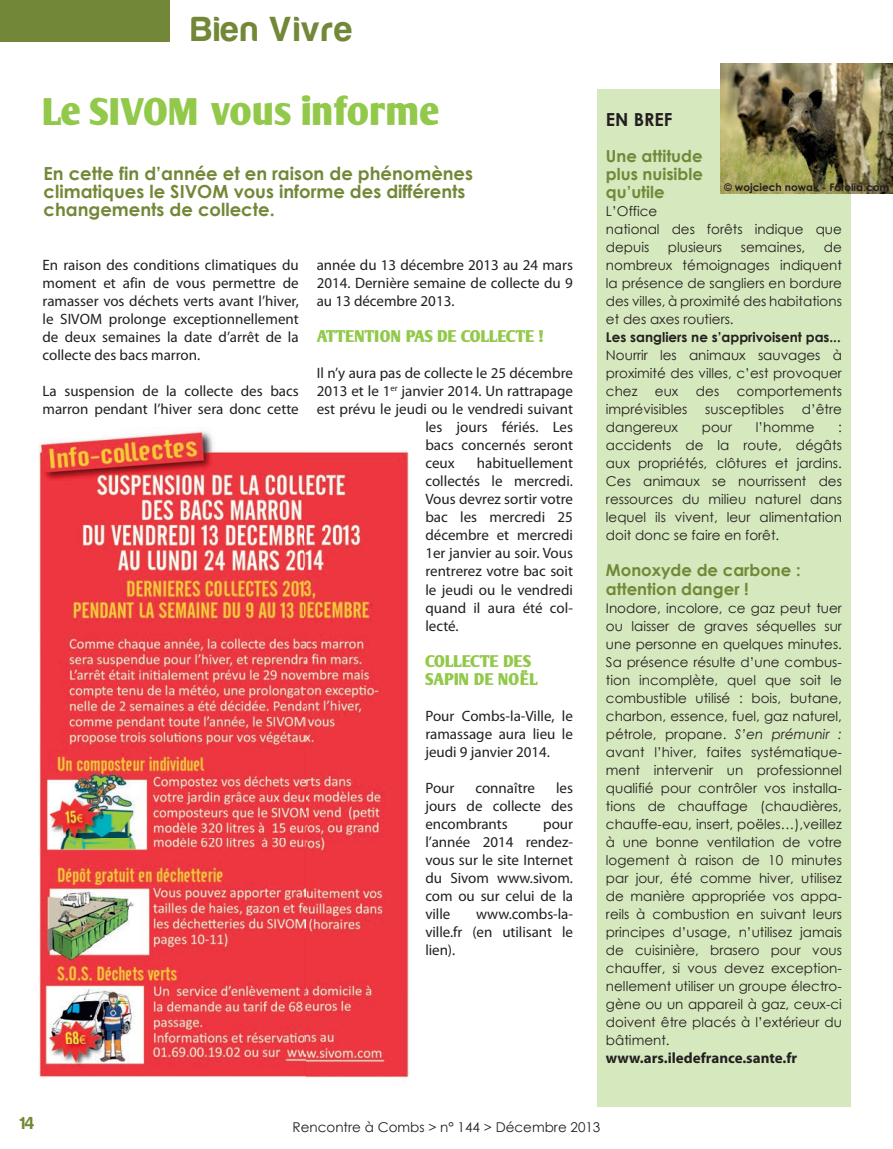
<style>
.page{position:relative;width:893px;height:1149px;background:#fff}
.page>*{position:absolute;margin:0;border:0;box-sizing:border-box;transform-origin:0 0}
.t1{font:700 37.5px "Oli Jo";letter-spacing:-.04em;color:#92c94b}
.t2{font:36px "Harabara";letter-spacing:.05em;color:#728838}
.t3{font:700 18px/18px "Century Gothic";color:#728838}
.t4{font:700 18px "Century Gothic";color:#231f20}
.t5{font:18px "Harabara";color:#728838}
.t6{font:700 16.5px/18px "Century Gothic";color:#728838;text-align:justify}
.t7{font:700 16.5px/18px "Oli Jo";letter-spacing:-.03em;color:#92c94b}
.t8{font:15px/18px "Myriad Pro";color:#231f20;text-align:justify}
.t9{font:700 15px "Myriad Pro";color:#231f20}
.t10{font:13.5px/18px "Century Gothic";color:#231f20;text-align:justify}
.t11{font:700 13.5px "Century Gothic";color:#231f20}
.t12{font:700 10.5px "Century Gothic";color:#231f20}
.s1{font-style:italic}
</style>
<div class="page">
<div style="left:0;top:0;width:169px;height:42px;background:#728838"></div>
<img style="left:38px;top:430px;width:371px;height:652px">
<div style="left:597px;top:89px;width:253px;height:1017px;background:#d6e8bd"></div>
<img style="left:721px;top:64px;width:172px;height:129px">
<h2 class="t2" style="left:191px;top:11px;width:162px">Bien Vivre</h2>
<h1 class="t1" style="left:43px;top:89px;width:400px">Le SIVOM vous informe</h1>
<h3 class="t3" style="left:44px;top:164px;width:431px">En cette fin d’année et en raison de phénomènes climatiques le SIVOM vous informe des différents changements de collecte.</h3>
<p class="t8" style="left:43px;top:256px;width:258px">En raison des conditions climatiques du moment et afin de vous permettre de ramasser vos déchets verts avant l’hiver, le SIVOM prolonge exceptionnellement de deux semaines la date d’arrêt de la collecte des bacs marron.</p>
<p class="t8" style="left:43px;top:382px;width:258px">La suspension de la collecte des bacs marron pendant l’hiver sera donc cette</p>
<p class="t8" style="left:317px;top:256px;width:258px">année du 13 décembre 2013 au 24 mars 2014. Dernière semaine de collecte du 9 au 13 décembre 2013.</p>
<p class="t7" style="left:317px;top:327px;width:228px">ATTENTION PAS DE COLLECTE !</p>
<p class="t8" style="left:317px;top:364px;width:258px">Il n’y aura pas de collecte le 25 décembre</p>
<p class="t8" style="left:317px;top:382px;width:258px">2013 et le 1<sup>er</sup> janvier 2014. Un rattrapage</p>
<p class="t8" style="left:317px;top:400px;width:258px">est prévu le jeudi ou le vendredi suivant</p>
<p class="t8" style="left:425px;top:418px;width:149px">les jours fériés. Les</p>
<p class="t8" style="left:425px;top:436px;width:149px">bacs concernés seront</p>
<p class="t8" style="left:425px;top:454px;width:31px">ceux</p>
<p class="t8" style="left:425px;top:454px;width:149px;text-indent:51px">habituellement collectés le mercredi.<br>Vous devrez sortir votre bac les mercredi 25 décembre et mercredi 1er janvier au soir. Vous rentrerez votre bac soit le jeudi ou le vendredi quand il aura été col&shy;lecté.</p>
<p class="t7" style="left:425px;top:651px;width:114px">COLLECTE DES<br>SAPIN DE NOËL</p>
<p class="t8" style="left:425px;top:706px;width:149px">Pour Combs-la-Ville, le ramassage aura lieu le jeudi 9 janvier 2014.</p>
<p class="t8" style="left:425px;top:778px;width:31px">Pour</p>
<p class="t8" style="left:475px;top:778px;width:61px">connaître</p>
<p class="t8" style="left:425px;top:778px;width:149px;text-indent:131px">les jours de collecte des encombrants</p>
<p class="t8" style="left:425px;top:814px;width:149px;text-indent:118px">pour l’année 2014 rendez&shy;vous sur le site Internet du Sivom www.sivom. com ou sur celui de la ville</p>
<p class="t8" style="left:425px;top:904px;width:149px;text-indent:51px">www.combs-la&shy;ville.fr (en utilisant le lien).</p>
<h3 class="t4" style="left:606px;top:106px;width:68px">EN BREF</h3>
<p class="t6" style="left:606px;top:146px;width:99px">Une attitude plus nuisible qu’utile</p>
<p class="t10" style="left:606px;top:202px;width:237px;text-align:left">L’Office<br>national des forêts indique que depuis</p>
<p class="t12" style="left:724px;top:179px;width:167px">© wojciech nowak - Fotolia.com</p>
<p class="t10" style="left:668px;top:238px;width:56px">plusieurs</p>
<p class="t10" style="left:741px;top:238px;width:66px">semaines,</p>
<p class="t10" style="left:606px;top:238px;width:237px;text-indent:218px">de nombreux témoignages indiquent la présence de sangliers en bordure des villes, à proximité des habitations et des axes routiers.</p>
<p class="t11" style="left:606px;top:327px;width:236px">Les sangliers ne s’apprivoisent pas...</p>
<p class="t10" style="left:606px;top:346px;width:237px">Nourrir les animaux sauvages à proximité des villes, c’est provoquer chez</p>
<p class="t10" style="left:655px;top:382px;width:25px">eux</p>
<p class="t10" style="left:696px;top:382px;width:25px">des</p>
<p class="t10" style="left:737px;top:382px;width:107px">comportements</p>
<p class="t10" style="left:606px;top:400px;width:83px">imprévisibles</p>
<p class="t10" style="left:705px;top:400px;width:80px">susceptibles</p>
<p class="t10" style="left:802px;top:400px;width:42px">d’être</p>
<p class="t10" style="left:606px;top:418px;width:74px">dangereux</p>
<p class="t10" style="left:702px;top:418px;width:32px">pour</p>
<p class="t10" style="left:756px;top:418px;width:60px">l’homme</p>
<p class="t10" style="left:606px;top:418px;width:237px;text-indent:232px">: accidents de la route, dégâts aux propriétés, clôtures et jardins.<br>Ces animaux se nourrissent des ressources du milieu naturel dans lequel ils vivent, leur alimentation doit donc se faire en forêt.</p>
<p class="t6" style="left:606px;top:560px;width:196px">Monoxyde de carbone : attention danger !</p>
<p class="t10" style="left:606px;top:598px;width:238px">Inodore, incolore, ce gaz peut tuer ou laisser de graves séquelles sur une personne en quelques minutes.<br>Sa présence résulte d’une combus&shy;tion incomplète, quel que soit le combustible utilisé : bois, butane, charbon, essence, fuel, gaz naturel, pétrole, propane. <span class="s1">S’en prémunir : </span>avant l’hiver, faites systématique&shy;ment intervenir un professionnel qualifié pour contrôler vos installa&shy;tions de chauffage (chaudières, chauffe-eau, insert, poëles…),veillez à une bonne ventilation de votre logement à raison de 10 minutes par jour, été comme hiver, utilisez de manière appropriée vos appa&shy;reils à combustion en suivant leurs principes d’usage, n’utilisez jamais de cuisinière, brasero pour vous chauffer, si vous devez exception&shy;nellement utiliser un groupe électro&shy;gène ou un appareil à gaz, ceux-ci doivent être placés à l’extérieur du bâtiment.</p>
<p class="t9" style="left:606px;top:1049px;width:193px">www.ars.iledefrance.sante.fr</p>
<h3 class="t5" style="left:20px;top:1113px;width:16px">14</h3>
<p class="t10" style="left:293px;top:1117px;width:309px">Rencontre à Combs &gt; n° 144 &gt; Décembre 2013</p>
</div>
